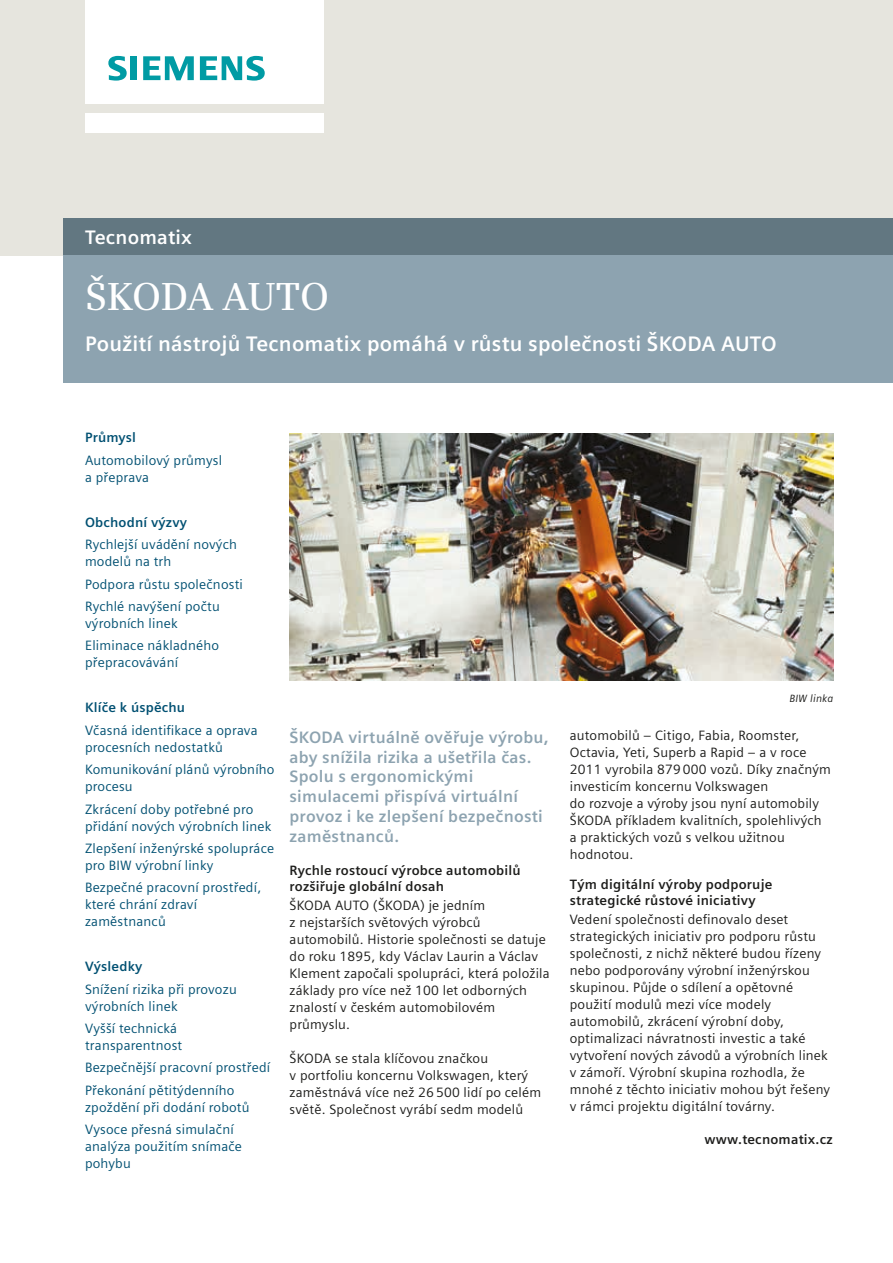
<style>
.page{position:relative;width:893px;height:1263px;background:#fff}
.page>*{position:absolute;margin:0;border:0;box-sizing:border-box;transform-origin:0 0}
.t1{font:600 39px "Siemens Serif";color:#fff}
.t2{font:700 21px "Siemens Sans";letter-spacing:.01em;color:#fff}
.t3{font:700 19.5px "Siemens Sans";letter-spacing:.01em;color:#fff}
.t4{font:700 16.5px/19.8px "Siemens Sans";letter-spacing:.015em;color:#8da3b0}
.t5{font:13.5px/17px "Siemens Sans";letter-spacing:.015em;color:#1d1d1b}
.t6{font:13.5px/17px "Siemens Sans";letter-spacing:.015em;color:#005072}
.t7{font:700 13.5px/16.2px "Siemens Sans";letter-spacing:.015em;color:#1d1d1b}
.t8{font:700 13.5px "Siemens Sans";letter-spacing:.015em;color:#005072}
.t9{font:italic 10.5px "Siemens Sans";letter-spacing:.015em;color:#1d1d1b}
</style>
<div class="page">
<div style="left:0;top:0;width:893px;height:255px;background:#e6e5de"></div>
<img style="left:289px;top:434px;width:544px;height:246px">
<div style="left:85px;top:113px;width:238px;height:19px;background:#fff"></div>
<div style="left:85px;top:0;width:238px;height:104px;background:#fff"></div>
<svg style="left:108px;top:56px;width:19px;height:25px"></svg>
<div style="left:130px;top:56px;width:7px;height:24px;background:#009ba4"></div>
<svg style="left:143px;top:56px;width:51px;height:24px"></svg>
<svg style="left:200px;top:56px;width:65px;height:25px"></svg>
<div style="left:64px;top:218px;width:829px;height:37px;background:#627781"></div>
<div style="left:64px;top:255px;width:829px;height:128px;background:#8da3b0"></div>
<h3 class="t3" style="left:85px;top:226px;width:108px">Tecnomatix</h3>
<h1 class="t1" style="left:85px;top:274px;width:246px">ŠKODA AUTO</h1>
<h2 class="t2" style="left:85px;top:332px;width:693px">Použití nástrojů Tecnomatix pomáhá v růstu společnosti ŠKODA AUTO</h2>
<p class="t8" style="left:85px;top:430px;width:53px">Průmysl</p>
<p class="t6" style="left:85px;top:452px;width:138px">Automobilový průmysl a přeprava</p>
<p class="t8" style="left:85px;top:514px;width:104px">Obchodní výzvy</p>
<p class="t6" style="left:85px;top:536px;width:153px">Rychlejší uvádění nových modelů na trh</p>
<p class="t6" style="left:85px;top:573px;width:159px;line-height:22.4px">Podpora růstu společnosti<br>Rychlé navýšení počtu</p>
<p class="t6" style="left:85px;top:612px;width:135px;line-height:22.4px">výrobních linek<br>Eliminace nákladného</p>
<p class="t6" style="left:85px;top:654px;width:95px">přepracovávání</p>
<p class="t8" style="left:85px;top:700px;width:102px">Klíče k úspěchu</p>
<p class="t6" style="left:85px;top:722px;width:174px">Včasná identifikace a oprava procesních nedostatků</p>
<p class="t6" style="left:85px;top:761px;width:191px">Komunikování plánů výrobního procesu</p>
<p class="t6" style="left:85px;top:800px;width:188px">Zkrácení doby potřebné pro přidání nových výrobních linek</p>
<p class="t6" style="left:85px;top:840px;width:191px">Zlepšení inženýrské spolupráce pro BIW výrobní linky</p>
<p class="t6" style="left:85px;top:879px;width:178px">Bezpečné pracovní prostředí, které chrání zdraví zaměstnanců</p>
<p class="t8" style="left:85px;top:959px;width:59px">Výsledky</p>
<p class="t6" style="left:85px;top:980px;width:153px">Snížení rizika při provozu výrobních linek</p>
<p class="t6" style="left:85px;top:1020px;width:99px">Vyšší technická transparentnost</p>
<p class="t6" style="left:85px;top:1057px;width:187px;line-height:22.4px">Bezpečnější pracovní prostředí<br>Překonání pětitýdenního</p>
<p class="t6" style="left:85px;top:1096px;width:166px;line-height:22.4px">zpoždění při dodání robotů<br>Vysoce přesná simulační</p>
<p class="t6" style="left:85px;top:1138px;width:158px">analýza použitím snímače pohybu</p>
<p class="t4" style="left:290px;top:727px;width:261px">ŠKODA virtuálně ověřuje výrobu, aby snížila rizika a ušetřila čas.<br>Spolu s ergonomickými simulacemi přispívá virtuální provoz i ke zlepšení bezpečnosti zaměstnanců.</p>
<p class="t7" style="left:290px;top:862px;width:233px">Rychle rostoucí výrobce automobilů rozšiřuje globální dosah</p>
<p class="t5" style="left:290px;top:897px;width:262px">ŠKODA AUTO (ŠKODA) je jedním<br>z nejstarších světových výrobců automobilů. Historie společnosti se datuje do roku 1895, kdy Václav Laurin a Václav Klement započali spolupráci, která položila základy pro více než 100 let odborných znalostí v českém automobilovém průmyslu.</p>
<p class="t5" style="left:290px;top:1050px;width:253px">ŠKODA se stala klíčovou značkou<br>v portfoliu koncernu Volkswagen, který zaměstnává více než 26 500 lidí po celém světě. Společnost vyrábí sedm modelů</p>
<p class="t9" style="left:789px;top:692px;width:46px">BIW linka</p>
<p class="t5" style="left:570px;top:727px;width:263px">automobilů – Citigo, Fabia, Roomster, Octavia, Yeti, Superb a Rapid – a v roce 2011 vyrobila 879 000 vozů. Díky značným investicím koncernu Volkswagen<br>do rozvoje a výroby jsou nyní automobily ŠKODA příkladem kvalitních, spolehlivých a praktických vozů s velkou užitnou hodnotou.</p>
<p class="t7" style="left:570px;top:876px;width:204px">Tým digitální výroby podporuje strategické růstové iniciativy</p>
<p class="t5" style="left:570px;top:911px;width:262px">Vedení společnosti definovalo deset strategických iniciativ pro podporu růstu společnosti, z nichž některé budou řízeny nebo podporovány výrobní inženýrskou skupinou. Půjde o sdílení a opětovné použití modulů mezi více modely automobilů, zkrácení výrobní doby, optimalizaci návratnosti investic a také vytvoření nových závodů a výrobních linek v zámoří. Výrobní skupina rozhodla, že mnohé z těchto iniciativ mohou být řešeny v rámci projektu digitální továrny.</p>
<p class="t7" style="left:704px;top:1131px;width:130px">www.tecnomatix.cz</p>
</div>
